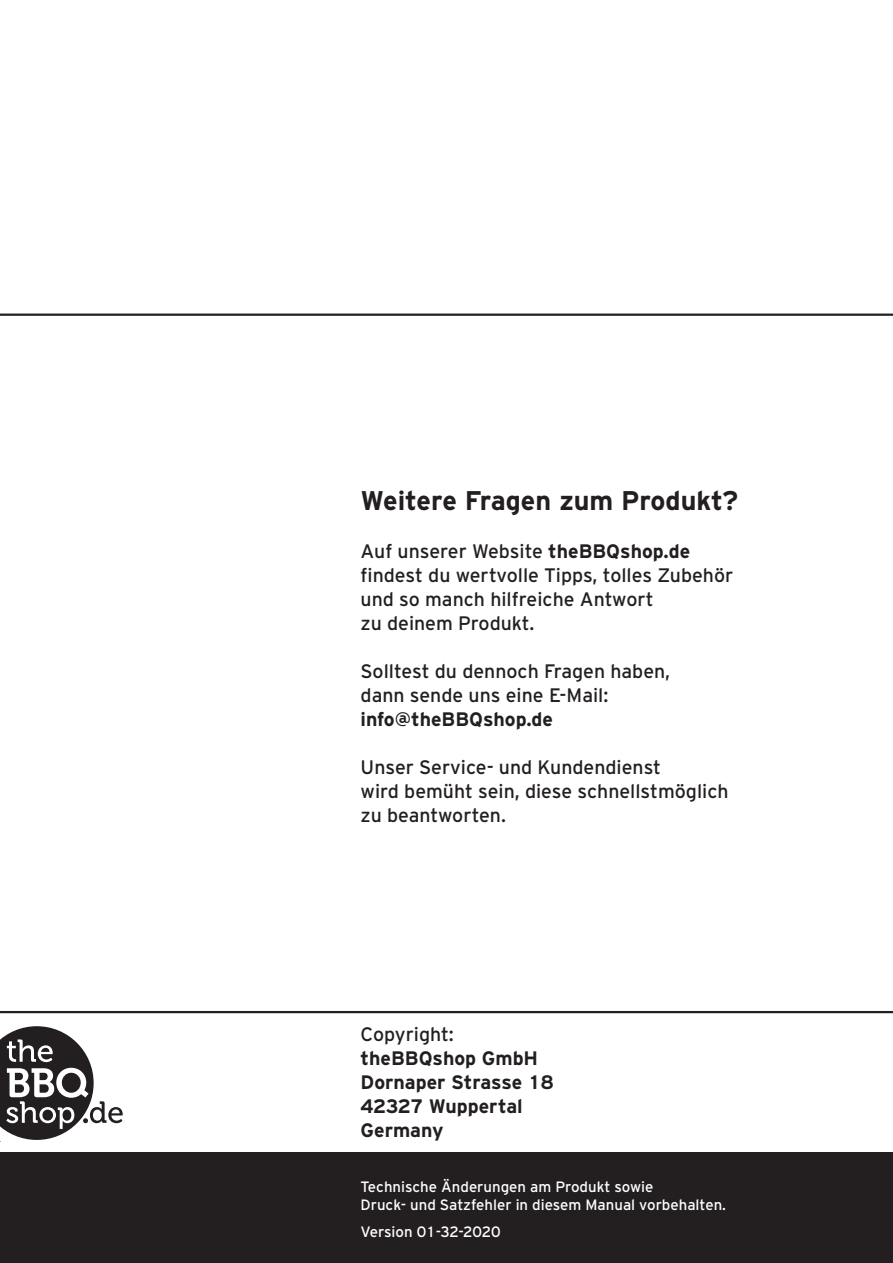
<style>
.page{position:relative;width:893px;height:1263px;background:#fff}
.page>*{position:absolute;margin:0;border:0;box-sizing:border-box;transform-origin:0 0}
.t1{font:700 27px "Interstate Plus";color:#231f20}
.t2{font:19.5px/24px "Interstate Plus";color:#231f20}
.t3{font:700 19.5px/24px "Interstate Plus";color:#231f20}
.t4{font:15px/18px "Interstate Plus";color:#fff}
.t5{font:15px "Interstate Plus";letter-spacing:-.02em;color:#fff}
.s1{font-weight:700}
</style>
<div class="page">
<hr style="left:0;top:314px;width:893px;height:2px;background:#231f20">
<hr style="left:0;top:1011px;width:893px;height:2px;background:#231f20">
<div style="left:0;top:1152px;width:893px;height:111px;background:#231f20"></div>
<svg style="left:0;top:1026px;width:123px;height:114px"></svg>
<h1 class="t1" style="left:361px;top:485px;width:379px">Weitere Fragen zum Produkt?</h1>
<p class="t2" style="left:361px;top:539px;width:374px">Auf unserer Website <span class="s1">theBBQshop.de </span>findest du wertvolle Tipps, tolles Zubehör und so manch hilfreiche Antwort<br>zu deinem Produkt.</p>
<p class="t2" style="left:361px;top:659px;width:311px">Solltest du dennoch Fragen haben, dann sende uns eine E-Mail:</p>
<p class="t3" style="left:361px;top:707px;width:194px">info@theBBQshop.de</p>
<p class="t2" style="left:361px;top:755px;width:370px">Unser Service- und Kundendienst<br>wird bemüht sein, diese schnellstmöglich zu beantworten.</p>
<p class="t2" style="left:361px;top:1022px;width:95px">Copyright:</p>
<p class="t3" style="left:361px;top:1046px;width:195px">theBBQshop GmbH<br>Dornaper Strasse 18<br>42327 Wuppertal<br>Germany</p>
<p class="t4" style="left:361px;top:1178px;width:367px">Technische Änderungen am Produkt sowie<br>Druck- und Satzfehler in diesem Manual vorbehalten.</p>
<p class="t5" style="left:361px;top:1223px;width:141px">Version 01-32-2020</p>
</div>
